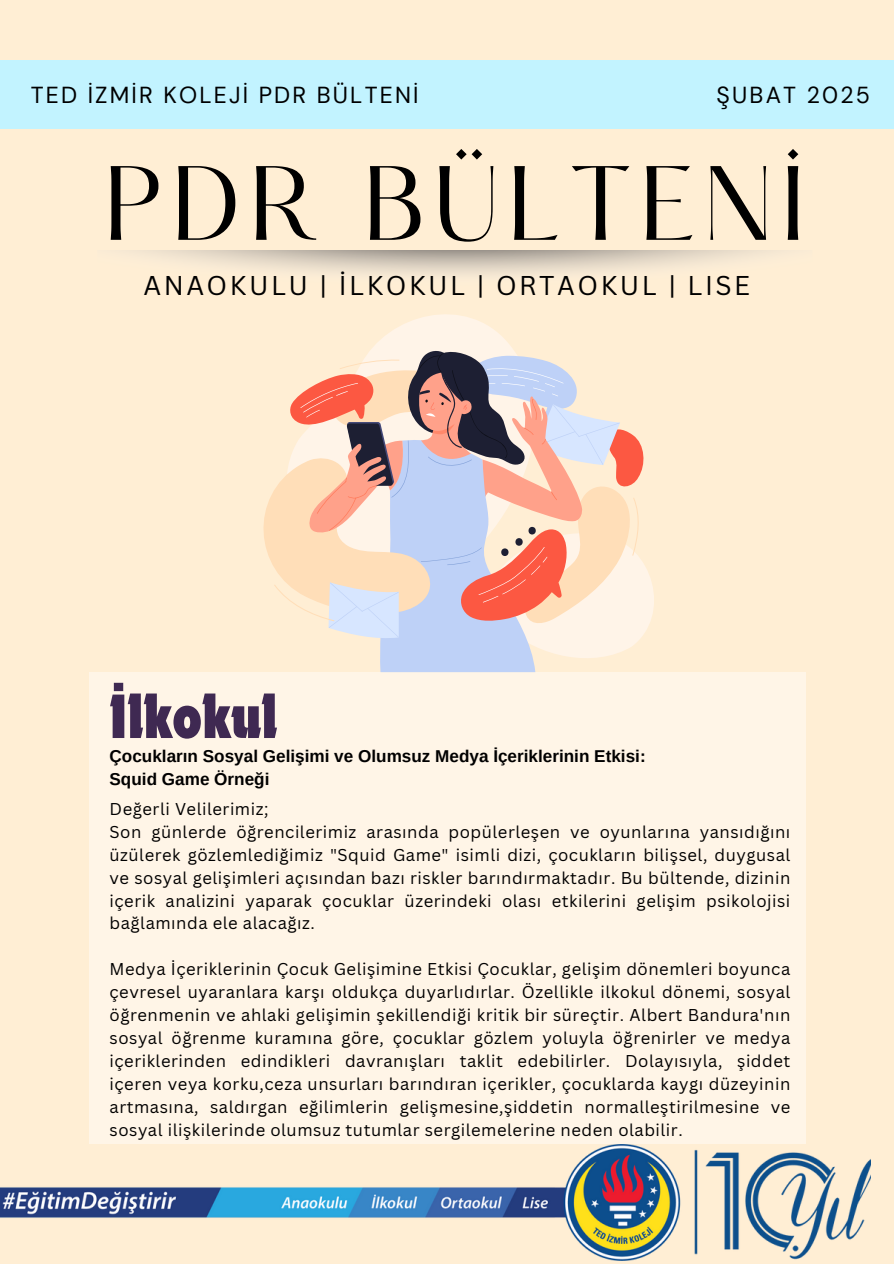
<style>
.page{position:relative;width:894px;height:1264px;background:#fff}
.page>*{position:absolute;margin:0;border:0;box-sizing:border-box;transform-origin:0 0}
.t1{font:92.1px "Hatton";letter-spacing:.095em;color:#000}
.t2{font:700 condensed 65.1px "Dynamo Com";color:#3f2952}
.t3{font:26.4px "Canva Sans";letter-spacing:.095em;color:#000}
.t4{font:23.1px "DM Sans";letter-spacing:.095em;color:#000}
.t5{font:700 17.1px/23.7px "Arimo";color:#000}
.t6{font:16.65px/23px "Canva Sans";letter-spacing:.03em;color:#000;text-align:justify}
</style>
<div class="page">
<div style="left:0;top:0;width:893px;height:1263px;background:#ffeed4"></div>
<div style="left:0;top:60px;width:893px;height:69px;background:#c2f3ff"></div>
<div style="left:89px;top:672px;width:716px;height:472px;background:#fff5e7"></div>
<img style="left:0;top:1144px;width:870px;height:116px">
<svg style="left:372px;top:314px;width:140px;height:35px;fill:#fff4e8"></svg>
<svg style="left:263px;top:349px;width:391px;height:323px"></svg>
<h2 class="t4" style="left:31px;top:80px;width:389px">TED İZMİR KOLEJİ PDR BÜLTENİ</h2>
<h5 class="t4" style="left:716px;top:80px;width:155px">ŞUBAT 2025</h5>
<h4 class="t1" style="left:104px;top:161px;width:701px">PDR BÜLTENİ</h4>
<h3 class="t3" style="left:143px;top:267px;width:608px">ANAOKULU | İLKOKUL | ORTAOKUL | LISE</h3>
<p class="t2" style="left:109px;top:678px;width:169px">İlkokul</p>
<p class="t5" style="left:109px;top:744px;width:537px">Çocukların Sosyal Gelişimi ve Olumsuz Medya İçeriklerinin Etkisi:<br>Squid Game Örneği</p>
<h4 class="t6" style="left:109px;top:797px;width:160px">Değerli Velilerimiz;</h4>
<h1 class="t6" style="left:109px;top:820px;width:682px">Son günlerde öğrencilerimiz arasında popülerleşen ve oyunlarına yansıdığını üzülerek gözlemlediğimiz "Squid Game" isimli dizi, çocukların bilişsel, duygusal ve sosyal gelişimleri açısından bazı riskler barındırmaktadır. Bu bültende, dizinin içerik analizini yaparak çocuklar üzerindeki olası etkilerini gelişim psikolojisi bağlamında ele alacağız.</h1>
<p class="t6" style="left:109px;top:957px;width:682px">Medya İçeriklerinin Çocuk Gelişimine Etkisi Çocuklar, gelişim dönemleri boyunca çevresel uyaranlara karşı oldukça duyarlıdırlar. Özellikle ilkokul dönemi, sosyal öğrenmenin ve ahlaki gelişimin şekillendiği kritik bir süreçtir. Albert Bandura'nın sosyal öğrenme kuramına göre, çocuklar gözlem yoluyla öğrenirler ve medya içeriklerinden edindikleri davranışları taklit edebilirler. Dolayısıyla, şiddet içeren veya korku,ceza unsurları barındıran içerikler, çocuklarda kaygı düzeyinin artmasına, saldırgan eğilimlerin gelişmesine,şiddetin normalleştirilmesine ve sosyal ilişkilerinde olumsuz tutumlar sergilemelerine neden olabilir.</p>
</div>
